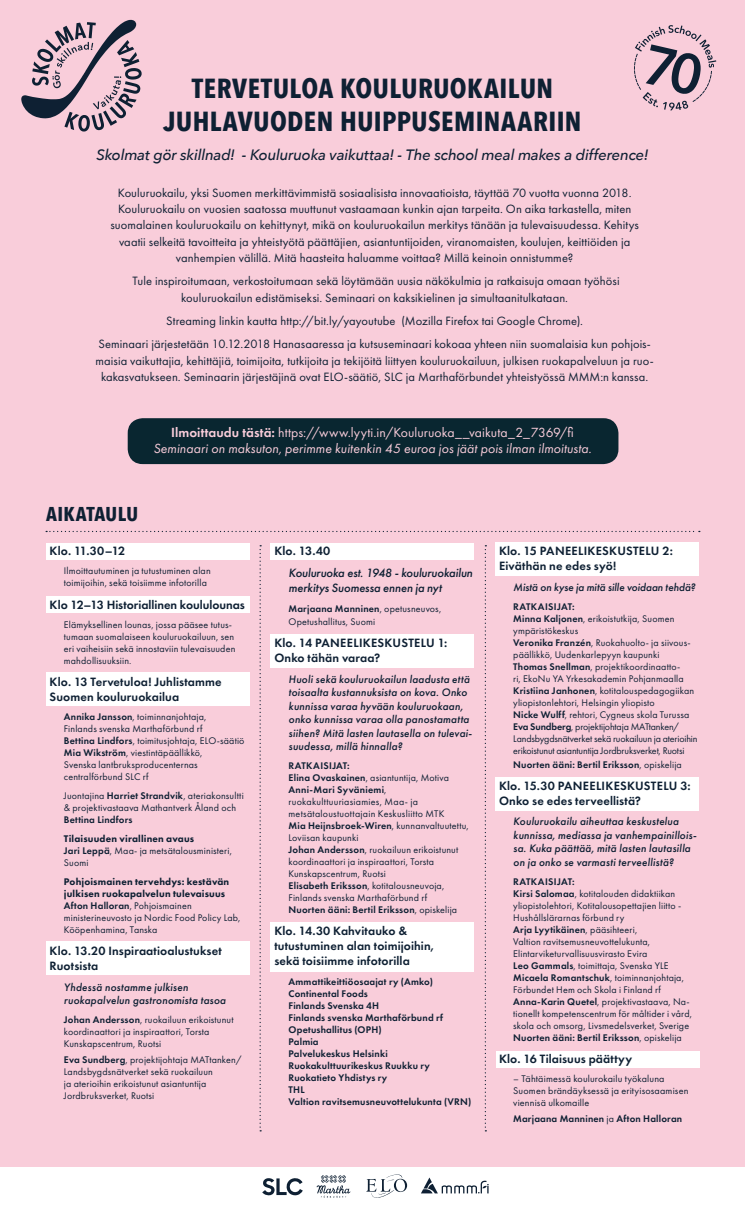
<style>
.page{position:relative;width:745px;height:1205px;background:#fff}
.page>*{position:absolute;margin:0;border:0;box-sizing:border-box;transform-origin:0 0}
.t1{font:700 27.5px/33px "Avenir Next Condensed";letter-spacing:.02em;color:#0e2033;text-align:center}
.t2{font:700 20px "Avenir Next Condensed";letter-spacing:.015em;color:#0e2033}
.t3{font:italic 500 15px "Avenir Next";letter-spacing:-.015em;color:#0e2033}
.t4{font:italic 13.75px/16.5px "Futura PT";letter-spacing:.005em;color:#f9cdda;text-align:center}
.t5{font:12.5px/16.2px "Futura PT";letter-spacing:.005em;color:#0e2033;text-align:center}
.t6{font:600 12.5px/15px "Futura PT";letter-spacing:.01em;color:#0e2033}
.t7{font:italic 500 12.5px/15px "Futura PT";letter-spacing:-.01em;color:#0e2033}
.t8{font:italic 500 11.25px/13.5px "Futura PT";letter-spacing:.01em;color:#0e2033}
.t9{font:10px/12px "Futura PT";letter-spacing:.015em;color:#0e2033}
.t10{font:600 10px/12px "Futura PT";letter-spacing:.02em;color:#0e2033}
.s1{font-weight:600;font-style:normal}
.s2{font-style:normal}
.s3{font-weight:600}
.s4{font-weight:800}
.s5{font-weight:400}
</style>
<div class="page">
<div style="left:0;top:0;width:744px;height:1166px;background:#f9cdda"></div>
<div style="left:46px;top:596px;width:203px;height:17px;background:#fff"></div>
<div style="left:46px;top:543px;width:203px;height:16px;background:#fff"></div>
<div style="left:270px;top:543px;width:204px;height:16px;background:#fff"></div>
<div style="left:496px;top:1051px;width:203px;height:17px;background:#fff"></div>
<div style="left:46px;top:672px;width:203px;height:34px;background:#fff"></div>
<div style="left:270px;top:634px;width:204px;height:33px;background:#fff"></div>
<div style="left:495px;top:543px;width:203px;height:33px;background:#fff"></div>
<div style="left:495px;top:777px;width:203px;height:34px;background:#fff"></div>
<div style="left:270px;top:923px;width:204px;height:49px;background:#fff"></div>
<div style="left:46px;top:941px;width:203px;height:34px;background:#fff"></div>
<div style="left:128px;top:418px;width:490px;height:46px;background:#092630;border-radius:15px"></div>
<svg style="left:21px;top:20px;width:121px;height:112px"></svg>
<svg style="left:634px;top:25px;width:81px;height:85px"></svg>
<svg style="left:262px;top:1178px;width:40px;height:17px"></svg>
<svg style="left:316px;top:1175px;width:34px;height:23px"></svg>
<svg style="left:366px;top:1174px;width:41px;height:24px"></svg>
<svg style="left:421px;top:1177px;width:67px;height:16px"></svg>
<svg style="left:46px;top:531px;width:653px;height:1px"></svg>
<svg style="left:259px;top:545px;width:2px;height:586px"></svg>
<svg style="left:484px;top:545px;width:2px;height:586px"></svg>
<h1 class="t1" style="left:163px;top:72px;width:419px">TERVETULOA KOULURUOKAILUN<br>JUHLAVUODEN HUIPPUSEMINAARIIN</h1>
<h3 class="t3" style="left:96px;top:142px;width:553px">Skolmat gör skillnad! - Kouluruoka vaikuttaa! - The school meal makes a difference!</h3>
<p class="t5" style="left:110px;top:185px;width:529px">Kouluruokailu, yksi Suomen merkittävimmistä sosiaalisista innovaatioista, täyttää 70 vuotta vuonna 2018.<br>Kouluruokailu on vuosien saatossa muuttunut vastaamaan kunkin ajan tarpeita. On aika tarkastella, miten suomalainen kouluruokailu on kehittynyt, mikä on kouluruokailun merkitys tänään ja tulevaisuudessa. Kehitys vaatii selkeitä tavoitteita ja yhteistyötä päättäjien, asiantuntijoiden, viranomaisten, koulujen, keittiöiden ja vanhempien välillä. Mitä haasteita haluamme voittaa? Millä keinoin onnistumme?</p>
<p class="t5" style="left:132px;top:273px;width:488px">Tule inspiroitumaan, verkostoitumaan sekä löytämään uusia näkökulmia ja ratkaisuja omaan työhösi kouluruokailun edistämiseksi. Seminaari on kaksikielinen ja simultaanitulkataan.</p>
<p class="t5" style="left:98px;top:309px;width:553px;line-height:23.4px">Streaming linkin kautta http://bit.ly/yayoutube (Mozilla Firefox tai Google Chrome).<br>Seminaari järjestetään 10.12.2018 Hanasaaressa ja kutsuseminaari kokoaa yhteen niin suomalaisia kun pohjois-</p>
<p class="t5" style="left:96px;top:352px;width:559px">maisia vaikuttajia, kehittäjiä, toimijoita, tutkijoita ja tekijöitä liittyen kouluruokailuun, julkisen ruokapalveluun ja ruo&shy;kakasvatukseen. Seminaarin järjestäjinä ovat ELO-säätiö, SLC ja Marthaförbundet yhteistyössä MMM:n kanssa.</p>
<h3 class="t4" style="left:153px;top:424px;width:439px"><span class="s1">Ilmoittaudu tästä:</span> <span class="s2">https://www.lyyti.in/Kouluruoka__vaikuta_2_7369/fi<br></span>Seminaari on maksuton, perimme kuitenkin 45 euroa jos jäät pois ilman ilmoitusta.</h3>
<h2 class="t2" style="left:46px;top:502px;width:93px">AIKATAULU</h2>
<p class="t6" style="left:50px;top:543px;width:77px">Klo. 11.30–12</p>
<p class="t9" style="left:64px;top:565px;width:148px">Ilmoittautuminen ja tutustuminen alan toimijoihin, sekä toisiimme infotorilla</p>
<p class="t6" style="left:50px;top:597px;width:197px">Klo 12–13 Historiallinen koululounas</p>
<p class="t9" style="left:64px;top:618px;width:173px">Elämyksellinen lounas, jossa pääsee tutus&shy;tumaan suomalaiseen kouluruokailuun, sen eri vaiheisiin sekä innostaviin tulevaisuuden mahdollisuuksiin.</p>
<p class="t6" style="left:50px;top:674px;width:173px">Klo. 13 Tervetuloa! Juhlistamme<br>Suomen kouluruokailua</p>
<p class="t9" style="left:64px;top:710px;width:182px"><span class="s3">Annika Jansson</span>, toiminnanjohtaja,<br>Finlands svenska Marthaförbund rf<br><span class="s3">Bettina Lindfors</span>, toimitusjohtaja, ELO-säätiö <span class="s3">Mia Wikström</span>, viestintäpäällikkö,<br>Svenska lantbruksproducenternas centralförbund SLC rf</p>
<p class="t9" style="left:64px;top:789px;width:181px">Juontajina <span class="s3">Harriet Strandvik</span>, ateriakonsultti &amp; projektivastaava Mathantverk Åland och</p>
<p class="t10" style="left:64px;top:813px;width:70px">Bettina Lindfors</p>
<p class="t9" style="left:64px;top:832px;width:169px"><span class="s4">Tilaisuuden virallinen avaus<br></span><span class="s3">Jari Leppä</span>, Maa- ja metsätalousministeri,<br>Suomi</p>
<p class="t9" style="left:64px;top:876px;width:178px"><span class="s4">Pohjoismainen tervehdys: kestävän julkisen ruokapalvelun tulevaisuus </span><span class="s3">Afton Halloran</span>, Pohjoismainen ministerineuvosto ja Nordic Food Policy Lab, Kööpenhamina, Tanska</p>
<p class="t6" style="left:50px;top:943px;width:173px">Klo. 13.20 Inspiraatioalustukset<br>Ruotsista</p>
<p class="t8" style="left:64px;top:980px;width:163px">Yhdessä nostamme julkisen ruokapalvelun gastronomista tasoa</p>
<p class="t9" style="left:64px;top:1014px;width:171px"><span class="s3">Johan Andersson</span>, ruokailuun erikoistunut koordinaattori ja inspiraattori, Torsta<br>Kunskapscentrum, Ruotsi</p>
<p class="t9" style="left:64px;top:1053px;width:179px"><span class="s3">Eva Sundberg</span>, projektijohtaja MATtanken/ Landsbygdsnätverket sekä ruokailuun<br>ja aterioihin erikoistunut asiantuntija Jordbruksverket, Ruotsi</p>
<p class="t6" style="left:274px;top:543px;width:58px">Klo. 13.40</p>
<p class="t7" style="left:288px;top:566px;width:185px">Kouluruoka est. 1948 - kouluruokailun merkitys Suomessa ennen ja nyt</p>
<p class="t9" style="left:288px;top:601px;width:154px;line-height:13.5px"><span class="s3">Marjaana Manninen</span>, opetusneuvos,<br>Opetushallitus, Suomi</p>
<p class="t6" style="left:274px;top:635px;width:174px">Klo. 14 PANEELIKESKUSTELU 1:<br>Onko tähän varaa?</p>
<p class="t8" style="left:288px;top:672px;width:185px">Huoli sekä kouluruokailun laadusta että toisaalta kustannuksista on kova. Onko kunnissa varaa hyvään kouluruokaan, onko kunnissa varaa olla panostamatta siihen? Mitä lasten lautasella on tulevai&shy;suudessa, millä hinnalla?</p>
<p class="t9" style="left:288px;top:760px;width:182px"><span class="s3">RATKAISIJAT:<br>Elina Ovaskainen</span>, asiantuntija, Motiva <span class="s3">Anni-Mari Syväniemi</span>, ruokakulttuuriasiamies, Maa- ja metsätaloustuottajain Keskusliitto MTK<br><span class="s3">Mia Heijnsbroek-Wiren</span>, kunnanvaltuutettu, Loviisan kaupunki<br><span class="s3">Johan Andersson</span>, ruokailuun erikoistunut koordinaattori ja inspiraattori, Torsta Kunskapscentrum, Ruotsi<br><span class="s3">Elisabeth Eriksson</span>, kotitalousneuvoja, Finlands svenska Marthaförbund rf<br><span class="s3">Nuorten ääni: Bertil Eriksson</span>, opiskelija</p>
<p class="t6" style="left:274px;top:923px;width:161px">Klo. 14.30 Kahvitauko &amp; tutustuminen alan toimijoihin, sekä toisiimme infotorilla</p>
<p class="t10" style="left:288px;top:975px;width:184px">Ammattikeittiöosaajat ry (Amko)<br>Continental Foods<br>Finlands Svenska 4H<br>Finlands svenska Marthaförbund rf<br>Opetushallitus (OPH)<br>Palmia<br>Palvelukeskus Helsinki<br>Ruokakulttuurikeskus Ruukku ry<br>Ruokatieto Yhdistys ry<br>THL<br>Valtion ravitsemusneuvottelukunta (VRN)</p>
<p class="t6" style="left:498px;top:543px;width:175px">Klo. 15 PANEELIKESKUSTELU 2:<br>Eiväthän ne edes syö!</p>
<p class="t8" style="left:513px;top:580px;width:183px">Mistä on kyse ja mitä sille voidaan tehdä?</p>
<p class="t9" style="left:513px;top:601px;width:186px"><span class="s3">RATKAISIJAT:<br>Minna Kaljonen</span>, erikoistutkija, Suomen ympäristökeskus<br><span class="s3">Veronika Franzén</span>, Ruokahuolto- ja siivous&shy;päällikkö, Uudenkarlepyyn kaupunki<br><span class="s3">Thomas Snellman</span>, projektikoordinaatto-<br>ri, EkoNu YA Yrkesakademin Pohjanmaalla <span class="s3">Kristiina Janhonen</span>, kotitalouspedagogiikan yliopistonlehtori, Helsingin yliopisto<br><span class="s3">Nicke Wulff</span>, rehtori, Cygneus skola Turussa <span class="s3">Eva Sundberg</span>, projektijohtaja MATtanken/ Landsbygdsnätverket sekä ruokailuun ja aterioihin erikoistunut asiantuntija Jordbruksverket, Ruotsi</p>
<p class="t10" style="left:513px;top:758px;width:170px">Nuorten ääni: Bertil Eriksson<span class="s5">, opiskelija</span></p>
<p class="t6" style="left:498px;top:778px;width:193px">Klo. 15.30 PANEELIKESKUSTELU 3:<br>Onko se edes terveellistä?</p>
<p class="t8" style="left:513px;top:815px;width:185px">Kouluruokailu aiheuttaa keskustelua kunnissa, mediassa ja vanhempainillois&shy;sa. Kuka päättää, mitä lasten lautasilla on ja onko se varmasti terveellistä?</p>
<p class="t9" style="left:513px;top:875px;width:180px"><span class="s3">RATKAISIJAT:<br>Kirsi Salomaa</span>, kotitalouden didaktiikan yliopistolehtori, Kotitalousopettajien liitto - Hushållslärarnas förbund ry<br><span class="s3">Arja Lyytikäinen</span>, pääsihteeri,<br>Valtion ravitsemusneuvottelukunta, Elintarviketurvallisuusvirasto Evira<br><span class="s3">Leo Gammals</span>, toimittaja, Svenska YLE <span class="s3">Micaela Romantschuk</span>, toiminnanjohtaja, Förbundet Hem och Skola i Finland rf <span class="s3">Anna-Karin Quetel</span>, projektivastaava, Na&shy;tionellt kompetenscentrum för måltider i vård, skola och omsorg, Livsmedelsverket, Sverige <span class="s3">Nuorten ääni: Bertil Eriksson</span>, opiskelija</p>
<p class="t6" style="left:498px;top:1051px;width:135px">Klo. 16 Tilaisuus päättyy</p>
<p class="t9" style="left:513px;top:1072px;width:177px">– Tähtäimessä koulurokailu työkaluna<br>Suomen brändäyksessä ja erityisosaamisen viennisä ulkomaille</p>
<p class="t10" style="left:513px;top:1112px;width:170px">Marjaana Manninen <span class="s5">ja</span> Afton Halloran</p>
</div>
